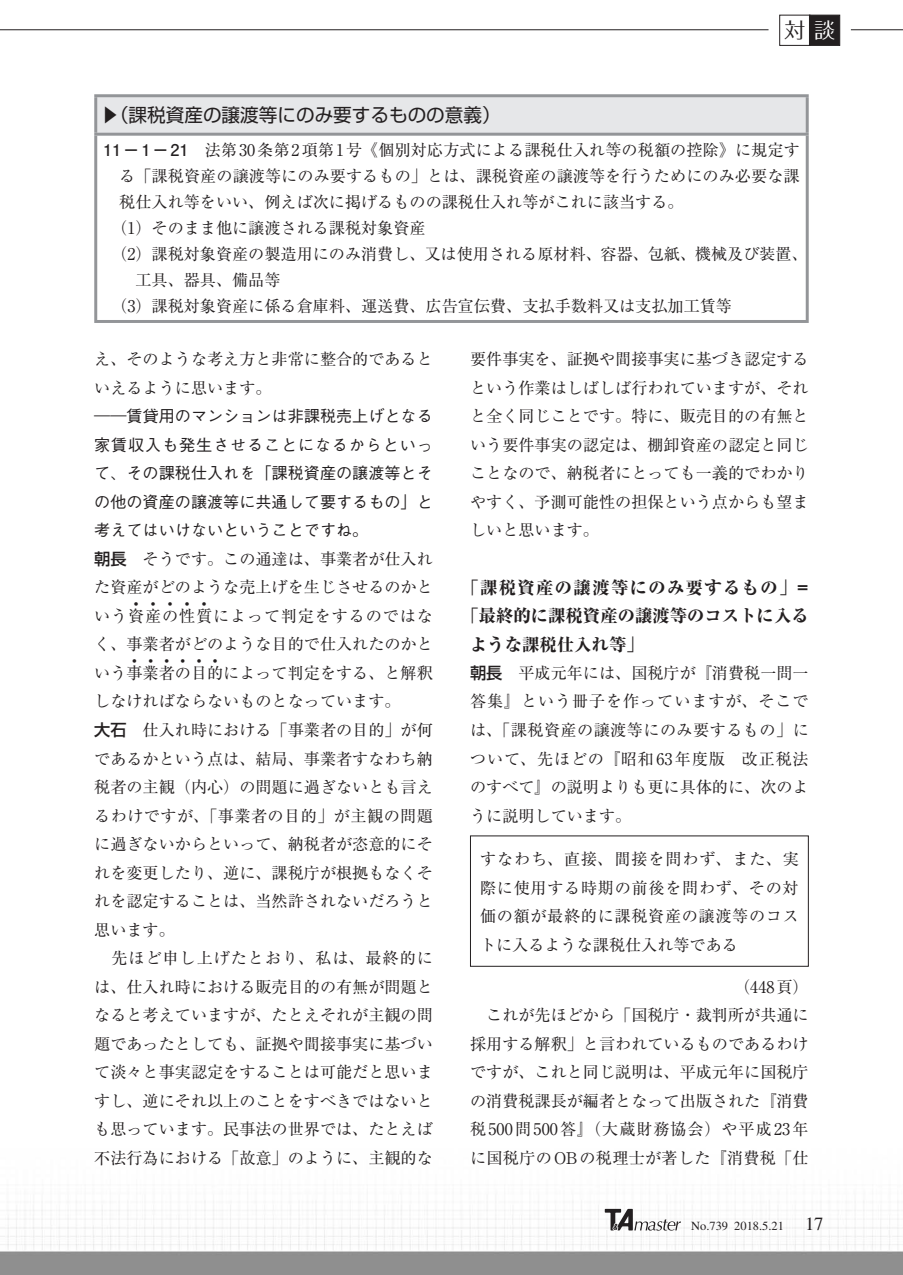
<style>
.page{position:relative;width:903px;height:1275px;background:#fff}
.page>*{position:absolute;margin:0;border:0;box-sizing:border-box;transform-origin:0 0}
.t1{font:21px "Folk Pro";color:#231f20}
.実務解説_2__2行1字下げ{font:18.55px "Shin Go Pr 6";color:#231f20}
.t2{font:800 17.32px "Ryumin Pr 6";color:#231f20}
.t3{font:800 17.32px "Ryumin Pr 6";letter-spacing:.075em;color:#231f20}
.実務解説_2__2行1字下げ-2{font:16.1px/28.5px "Ryumin Pr 6";color:#231f20;text-align:justify}
.t4{font:500 16.1px/28.5px "Gothic BBB Pr 6";color:#231f20;text-align:justify}
.t5{font:12.42px "Times";color:#231f20}
.t6{font:8.05px "Kenten Generic";letter-spacing:1em;color:#231f20}
.s1{color:#fff}
.s2{font-family:"Futo Go B101 Pr 6";font-weight:700}
.s3{font-family:"Shin Go Pr 6";font-weight:500}
.s4{font-size:18.55px}
</style>
<div class="page">
<img style="left:0;top:1069px;width:1px;height:206px">
<div style="left:96px;top:96px;width:711px;height:38px;background:#e6e7e9"></div>
<hr style="left:94px;top:94px;width:715px;height:3px;background:#939598">
<hr style="left:94px;top:97px;width:3px;height:36px;background:#939598">
<hr style="left:806px;top:97px;width:3px;height:36px;background:#939598">
<hr style="left:94px;top:133px;width:715px;height:3px;background:#939598">
<hr style="left:94px;top:136px;width:3px;height:184px;background:#939598">
<hr style="left:806px;top:136px;width:3px;height:184px;background:#939598">
<hr style="left:94px;top:320px;width:715px;height:3px;background:#939598">
<svg style="left:605px;top:1209px;width:76px;height:22px"></svg>
<hr style="left:0;top:29px;width:768px;height:1px;background:#231f20">
<hr style="left:851px;top:29px;width:52px;height:1px;background:#231f20">
<svg style="left:779px;top:15px;width:61px;height:31px"></svg>
<div style="left:470px;top:835px;width:339px;height:132px;border:1px solid #231f20"></div>
<p class="t1" style="left:784px;top:12px;width:52px">対 <span class="s1">談</span></p>
<p class="実務解説_2__2行1字下げ" style="left:101px;top:100px;width:401px">▶（課税資産の譲渡等にのみ要するものの意義）</p>
<p class="実務解説_2__2行1字下げ-2" style="left:119px;top:136px;width:682px;line-height:26.1px;text-indent:-16px"><span class="s2">11－ 1－ 21</span>　法第30条第2項第1号《個別対応方式による課税仕入れ等の税額の控除》に規定する「課税資産の譲渡等にのみ要するもの」とは、課税資産の譲渡等を行うためにのみ必要な課税仕入れ等をいい、例えば次に掲げるものの課税仕入れ等がこれに該当する。</p>
<p class="実務解説_2__2行1字下げ-2" style="left:111px;top:213px;width:316px">（1）そのまま他に譲渡される課税対象資産</p>
<p class="実務解説_2__2行1字下げ-2" style="left:135px;top:240px;width:674px;line-height:26.1px;text-indent:-24px">（2）課税対象資産の製造用にのみ消費し、又は使用される原材料、容器、包紙、機械及び装置、工具、器具、備品等</p>
<p class="実務解説_2__2行1字下げ-2" style="left:111px;top:291px;width:622px">（3）課税対象資産に係る倉庫料、運送費、広告宣伝費、支払手数料又は支払加工賃等</p>
<p class="実務解説_2__2行1字下げ-2" style="left:94px;top:344px;width:340px">え、そのような考え方と非常に整合的であるといえるように思います。</p>
<p class="t4" style="left:94px;top:401px;width:340px">――賃貸用のマンションは非課税売上げとなる家賃収入も発生させることになるからといって、その課税仕入れを「課税資産の譲渡等とその他の資産の譲渡等に共通して要するもの」と考えてはいけないということですね。</p>
<p class="実務解説_2__2行1字下げ-2" style="left:94px;top:544px;width:340px"><span class="s3">朝長　</span>そうです。この通達は、事業者が仕入れた資産がどのような売上げを生じさせるのかという資産の性質によって判定をするのではな</p>
<p class="t6" style="left:132px;top:599px;width:77px">44444</p>
<p class="実務解説_2__2行1字下げ-2" style="left:94px;top:629px;width:340px">く、事業者がどのような目的で仕入れたのかという事業者の目的によって判定をする、と解釈</p>
<p class="t6" style="left:131px;top:656px;width:90px">444444</p>
<p class="実務解説_2__2行1字下げ-2" style="left:94px;top:686px;width:308px">しなければならないものとなっています。</p>
<p class="実務解説_2__2行1字下げ-2" style="left:94px;top:715px;width:340px"><span class="s3">大石</span>　仕入れ時における「事業者の目的」が何であるかという点は、結局、事業者すなわち納税者の主観（内心）の問題に過ぎないとも言えるわけですが、「事業者の目的」が主観の問題に過ぎないからといって、納税者が恣意的にそれを変更したり、逆に、課税庁が根拠もなくそれを認定することは、当然許されないだろうと思います。</p>
<p class="実務解説_2__2行1字下げ-2" style="left:94px;top:943px;width:340px;text-indent:17px">先ほど申し上げたとおり、私は、最終的には、仕入れ時における販売目的の有無が問題となると考えていますが、たとえそれが主観の問題であったとしても、証拠や間接事実に基づいて淡々と事実認定をすることは可能だと思いますし、逆にそれ以上のことをすべきではないとも思っています。民事法の世界では、たとえば不法行為における「故意」のように、主観的な</p>
<p class="実務解説_2__2行1字下げ-2" style="left:470px;top:344px;width:340px">要件事実を、証拠や間接事実に基づき認定するという作業はしばしば行われていますが、それと全く同じことです。特に、販売目的の有無という要件事実の認定は、棚卸資産の認定と同じことなので、納税者にとっても一義的でわかりやすく、予測可能性の担保という点からも望ましいと思います。</p>
<p class="t3" style="left:461px;top:574px;width:349px">「課税資産の譲渡等にのみ要するもの」=</p>
<p class="t2" style="left:461px;top:602px;width:349px">「最終的に課税資産の譲渡等のコストに入る</p>
<p class="t2" style="left:470px;top:631px;width:175px">ような課税仕入れ等」</p>
<p class="実務解説_2__2行1字下げ-2" style="left:470px;top:658px;width:340px"><span class="s3">朝長　</span>平成元年には、国税庁が『消費税一問一答集』という冊子を作っていますが、そこでは、「課税資産の譲渡等にのみ要するもの」について、先ほどの『昭和63年度版　改正税法のすべて』の説明よりも更に具体的に、次のように説明しています。</p>
<p class="実務解説_2__2行1字下げ-2" style="left:480px;top:844px;width:320px">すなわち、直接、間接を問わず、また、実際に使用する時期の前後を問わず、その対価の額が最終的に課税資産の譲渡等のコストに入るような課税仕入れ等である</p>
<p class="実務解説_2__2行1字下げ-2" style="left:734px;top:972px;width:76px">（448頁）</p>
<p class="実務解説_2__2行1字下げ-2" style="left:470px;top:1000px;width:340px;text-indent:16px">これが先ほどから「国税庁・裁判所が共通に採用する解釈」と言われているものであるわけですが、これと同じ説明は、平成元年に国税庁の消費税課長が編者となって出版された『消費税500問500答』（大蔵財務協会）や平成23年に国税庁のOBの税理士が著した『消費税「仕</p>
<p class="t5" style="left:691px;top:1219px;width:134px">No.739 2018.5.21 <span class="s4">17</span></p>
</div>
